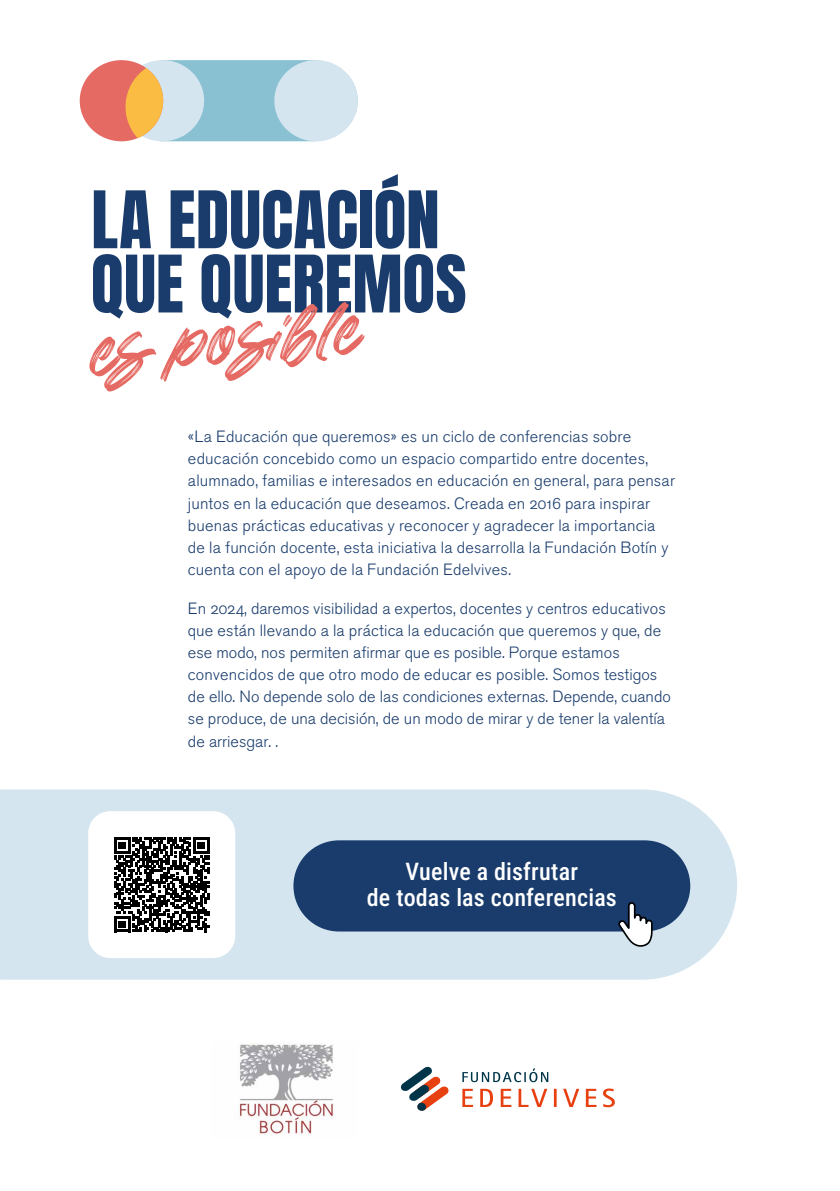
<style>
.page{position:relative;width:840px;height:1191px;background:#fff}
.page>*{position:absolute;margin:0;border:0;box-sizing:border-box;transform-origin:0 0}
.t1{font:81px "Greatest Richmond";color:#e56a63}
.t2{font:67.4px/64.2px "Anton";color:#193c6c}
.t3{font:500 24px/26px "Roboto Condensed";letter-spacing:.01em;color:#fff;text-align:center}
.t4{font:16.2px/22px "Akzidenz Grotesk BQ Light Os F";letter-spacing:.01em;color:#193c6c}
</style>
<div class="page">
<div style="left:0;top:789px;width:736px;height:190px;background:#d4e5ef"></div>
<div style="left:293px;top:840px;width:397px;height:91px;background:#193c6c;border-radius:46px"></div>
<img style="left:236px;top:1042px;width:99px;height:93px">
<svg style="left:400px;top:1066px;width:49px;height:45px"></svg>
<svg style="left:462px;top:1088px;width:152px;height:19px"></svg>
<svg style="left:462px;top:1068px;width:86px;height:14px"></svg>
<div style="left:80px;top:60px;width:83px;height:81px;background:#e56a63;border-radius:50%"></div>
<svg style="left:125px;top:60px;width:232px;height:81px;background:#b5c9c4"></svg>
<div style="left:274px;top:60px;width:83px;height:81px;background:#d4e5ef;border-radius:50%"></div>
<div style="left:88px;top:811px;width:147px;height:147px;background:#fff;border-radius:22px"></div>
<svg style="left:114px;top:837px;width:95px;height:95px"></svg>
<svg style="left:617px;top:902px;width:35px;height:45px"></svg>
<h2 class="t2" style="left:91px;top:193px;width:376px">LA EDUCACIÓN<br>QUE QUEREMOS</h2>
<h1 class="t1" style="left:85px;top:308px;width:271px;rotate:-5deg">es posible</h1>
<p class="t4" style="left:188px;top:426px;width:488px">«La Educación que queremos» es un ciclo de conferencias sobre educación concebido como un espacio compartido entre docentes, alumnado, familias e interesados en educación en general, para pensar juntos en la educación que deseamos. Creada en 2016 para inspirar buenas prácticas educativas y reconocer y agradecer la importancia de la función docente, esta iniciativa la desarrolla la Fundación Botín y cuenta con el apoyo de la Fundación Edelvives.</p>
<p class="t4" style="left:188px;top:597px;width:484px">En 2024, daremos visibilidad a expertos, docentes y centros educativos que están llevando a la práctica la educación que queremos y que, de ese modo, nos permiten afirmar que es posible. Porque estamos convencidos de que otro modo de educar es posible. Somos testigos de ello. No depende solo de las condiciones externas. Depende, cuando se produce, de una decisión, de un modo de mirar y de tener la valentía de arriesgar. .</p>
<h3 class="t3" style="left:366px;top:857px;width:251px">Vuelve a disfrutar<br>de todas las conferencias</h3>
</div>
